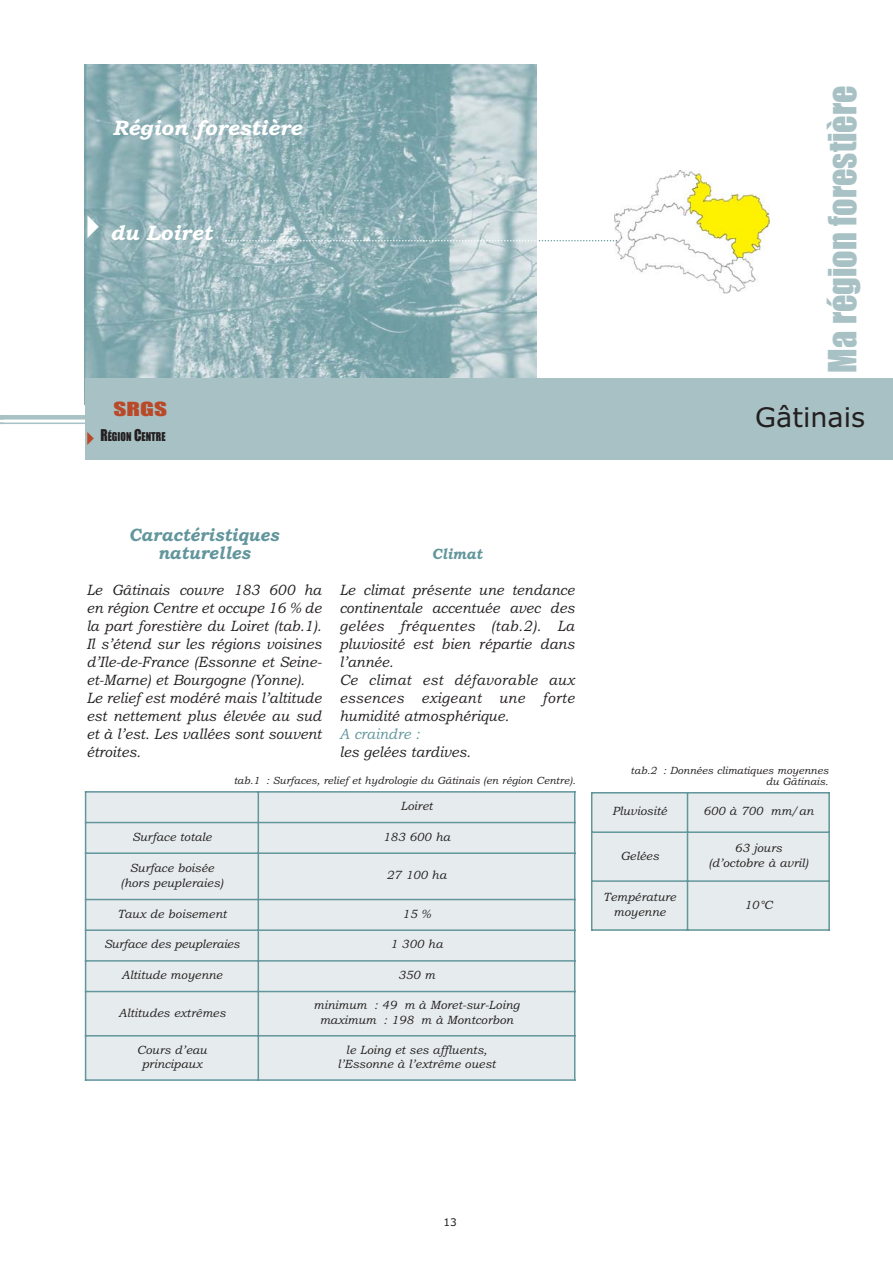
<style>
.page{position:relative;width:893px;height:1263px;background:#fff}
.page>*{position:absolute;margin:0;border:0;box-sizing:border-box;transform-origin:0 0}
.t1{font:36px "Impact";color:#a8c1c5;scale:.95 1}
.t2{font:27px "Verdana";color:#231f20}
.t3{font:italic 700 21px "Bookman Old Style";color:#fff}
.t4{font:italic 700 18px/18px "Bookman Old Style";color:#62969c;text-align:center;scale:.95 1}
.t5{font:18px "Impact";color:#b94928;scale:1.4 1}
.t6{font:italic 15px/18px "Bookman Old Style";color:#231f20;scale:.95 1}
.t7{font:italic 15px "Bookman Old Style";color:#62969c;scale:.95 1}
.t8{font:italic 700 15px "Bookman Old Style";color:#62969c;scale:.95 1}
.t9{font:italic 12px/14.4px "Bookman Old Style";color:#231f20;text-align:center}
.t10{font:11.25px "Impact";color:#231f20;scale:.9 1}
.t11{font:italic 10.5px/10.5px "Bookman Old Style";color:#231f20;text-align:right}
.t12{font:10.5px "Verdana";color:#231f20}
.s1{font-size:15px}
</style>
<div class="page">
<hr style="left:0;top:415px;width:893px;height:4px;background:#a8c1c5">
<hr style="left:0;top:422px;width:893px;height:2px;background:#a8c1c5">
<img style="left:614px;top:170px;width:155px;height:123px">
<div style="left:85px;top:791px;width:490px;height:31px;background:#e6eced"></div>
<div style="left:85px;top:822px;width:173px;height:31px;background:#e6eced"></div>
<div style="left:258px;top:822px;width:317px;height:31px;background:#e6eced"></div>
<div style="left:85px;top:853px;width:173px;height:46px;background:#e6eced"></div>
<div style="left:258px;top:853px;width:317px;height:46px;background:#e6eced"></div>
<div style="left:85px;top:899px;width:173px;height:31px;background:#e6eced"></div>
<div style="left:258px;top:899px;width:317px;height:31px;background:#e6eced"></div>
<div style="left:85px;top:930px;width:173px;height:31px;background:#e6eced"></div>
<div style="left:258px;top:930px;width:317px;height:31px;background:#e6eced"></div>
<div style="left:85px;top:961px;width:173px;height:30px;background:#e6eced"></div>
<div style="left:258px;top:961px;width:317px;height:30px;background:#e6eced"></div>
<div style="left:85px;top:991px;width:173px;height:45px;background:#e6eced"></div>
<div style="left:258px;top:991px;width:317px;height:45px;background:#e6eced"></div>
<div style="left:85px;top:1036px;width:173px;height:45px;background:#e6eced"></div>
<div style="left:258px;top:1036px;width:317px;height:45px;background:#e6eced"></div>
<hr style="left:85px;top:791px;width:1px;height:290px;background:#62969c">
<hr style="left:258px;top:791px;width:1px;height:290px;background:#62969c">
<hr style="left:574px;top:791px;width:1px;height:290px;background:#62969c">
<hr style="left:85px;top:791px;width:490px;height:2px;background:#62969c">
<hr style="left:85px;top:822px;width:490px;height:1px;background:#62969c">
<hr style="left:85px;top:852px;width:490px;height:2px;background:#62969c">
<hr style="left:85px;top:899px;width:490px;height:1px;background:#62969c">
<hr style="left:85px;top:929px;width:490px;height:2px;background:#62969c">
<hr style="left:85px;top:960px;width:490px;height:2px;background:#62969c">
<hr style="left:85px;top:991px;width:490px;height:1px;background:#62969c">
<hr style="left:85px;top:1035px;width:490px;height:1px;background:#62969c">
<hr style="left:85px;top:1079px;width:490px;height:2px;background:#62969c">
<div style="left:591px;top:792px;width:96px;height:40px;background:#e6eced"></div>
<div style="left:687px;top:792px;width:143px;height:40px;background:#e6eced"></div>
<div style="left:591px;top:832px;width:96px;height:49px;background:#e6eced"></div>
<div style="left:687px;top:832px;width:143px;height:49px;background:#e6eced"></div>
<div style="left:591px;top:881px;width:96px;height:50px;background:#e6eced"></div>
<div style="left:687px;top:881px;width:143px;height:50px;background:#e6eced"></div>
<hr style="left:591px;top:792px;width:1px;height:139px;background:#62969c">
<hr style="left:687px;top:792px;width:1px;height:139px;background:#62969c">
<hr style="left:828px;top:792px;width:2px;height:139px;background:#62969c">
<hr style="left:591px;top:792px;width:239px;height:1px;background:#62969c">
<hr style="left:591px;top:831px;width:239px;height:2px;background:#62969c">
<hr style="left:591px;top:880px;width:239px;height:2px;background:#62969c">
<hr style="left:591px;top:929px;width:239px;height:2px;background:#62969c">
<img style="left:85px;top:64px;width:451px;height:314px">
<svg style="left:225px;top:240px;width:392px;height:1px"></svg>
<div style="left:85px;top:378px;width:808px;height:82px;background:#a8c1c5"></div>
<svg style="left:88px;top:216px;width:11px;height:22px"></svg>
<h3 class="t3" style="left:112px;top:120px;width:191px">Région forestière</h3>
<h3 class="t3" style="left:110px;top:225px;width:103px">du Loiret</h3>
<p class="t5" style="left:114px;top:403px;width:40px">SRGS</p>
<p class="t10" style="left:100px;top:433px;width:74px"><span class="s1">R</span>ÉGION <span class="s1">C</span>ENTRE</p>
<h1 class="t1" style="left:831px;top:373px;width:304px;rotate:-90deg">Ma région forestière</h1>
<h2 class="t2" style="left:755px;top:406px;width:111px">Gâtinais</h2>
<p class="t4" style="left:129px;top:527px;width:159px">Caractéristiques naturelles</p>
<p class="t6" style="left:86px;top:582px;width:249px">Le Gâtinais couvre 183 600 ha en région Centre et occupe 16 % de la part forestière du Loiret (tab.1).<br>Il s’étend sur les régions voisines d’Ile-de-France (Essonne et Seine&shy;et-Marne) et Bourgogne (Yonne).<br>Le relief est modéré mais l’altitude est nettement plus élevée au sud et à l’est. Les vallées sont souvent étroites.</p>
<p class="t8" style="left:432px;top:548px;width:55px">Climat</p>
<p class="t6" style="left:339px;top:582px;width:249px">Le climat présente une tendance continentale accentuée avec des gelées fréquentes (tab.2). La pluviosité est bien répartie dans l’année.<br>Ce climat est défavorable aux essences exigeant une forte humidité atmosphérique.</p>
<p class="t7" style="left:339px;top:728px;width:86px">A craindre :</p>
<p class="t6" style="left:339px;top:744px;width:140px">les gelées tardives.</p>
<p class="t11" style="left:234px;top:776px;width:343px">tab.1 : Surfaces, relief et hydrologie du Gâtinais (en région Centre).</p>
<p class="t9" style="left:400px;top:800px;width:34px">Loiret</p>
<p class="t9" style="left:132px;top:831px;width:81px">Surface totale</p>
<p class="t9" style="left:383px;top:831px;width:69px">183 600 ha</p>
<p class="t9" style="left:121px;top:862px;width:104px">Surface boisée (hors peupleraies)</p>
<p class="t9" style="left:386px;top:869px;width:61px">27 100 ha</p>
<p class="t9" style="left:117px;top:908px;width:111px">Taux de boisement</p>
<p class="t9" style="left:402px;top:908px;width:30px">15 %</p>
<p class="t9" style="left:104px;top:938px;width:137px">Surface des peupleraies</p>
<p class="t9" style="left:390px;top:938px;width:54px">1 300 ha</p>
<p class="t9" style="left:121px;top:969px;width:102px">Altitude moyenne</p>
<p class="t9" style="left:398px;top:969px;width:38px">350 m</p>
<p class="t9" style="left:118px;top:1006px;width:109px">Altitudes extrêmes</p>
<p class="t9" style="left:313px;top:999px;width:208px">minimum : 49 m à Moret-sur-Loing maximum : 198 m à Montcorbon</p>
<p class="t9" style="left:137px;top:1043px;width:72px">Cours d’eau principaux</p>
<p class="t9" style="left:337px;top:1043px;width:160px">le Loing et ses affluents, l’Essonne à l’extrême ouest</p>
<p class="t11" style="left:631px;top:766px;width:199px">tab.2 : Données climatiques moyennes du Gâtinais.</p>
<p class="t9" style="left:612px;top:805px;width:56px">Pluviosité</p>
<p class="t9" style="left:703px;top:805px;width:112px">600 à 700 mm/an</p>
<p class="t9" style="left:620px;top:849px;width:40px">Gelées</p>
<p class="t9" style="left:708px;top:842px;width:101px">63 jours (d’octobre à avril)</p>
<p class="t9" style="left:603px;top:891px;width:74px">Température moyenne</p>
<p class="t9" style="left:744px;top:898px;width:30px">10°C</p>
<p class="t12" style="left:443px;top:1217px;width:15px">13</p>
</div>
